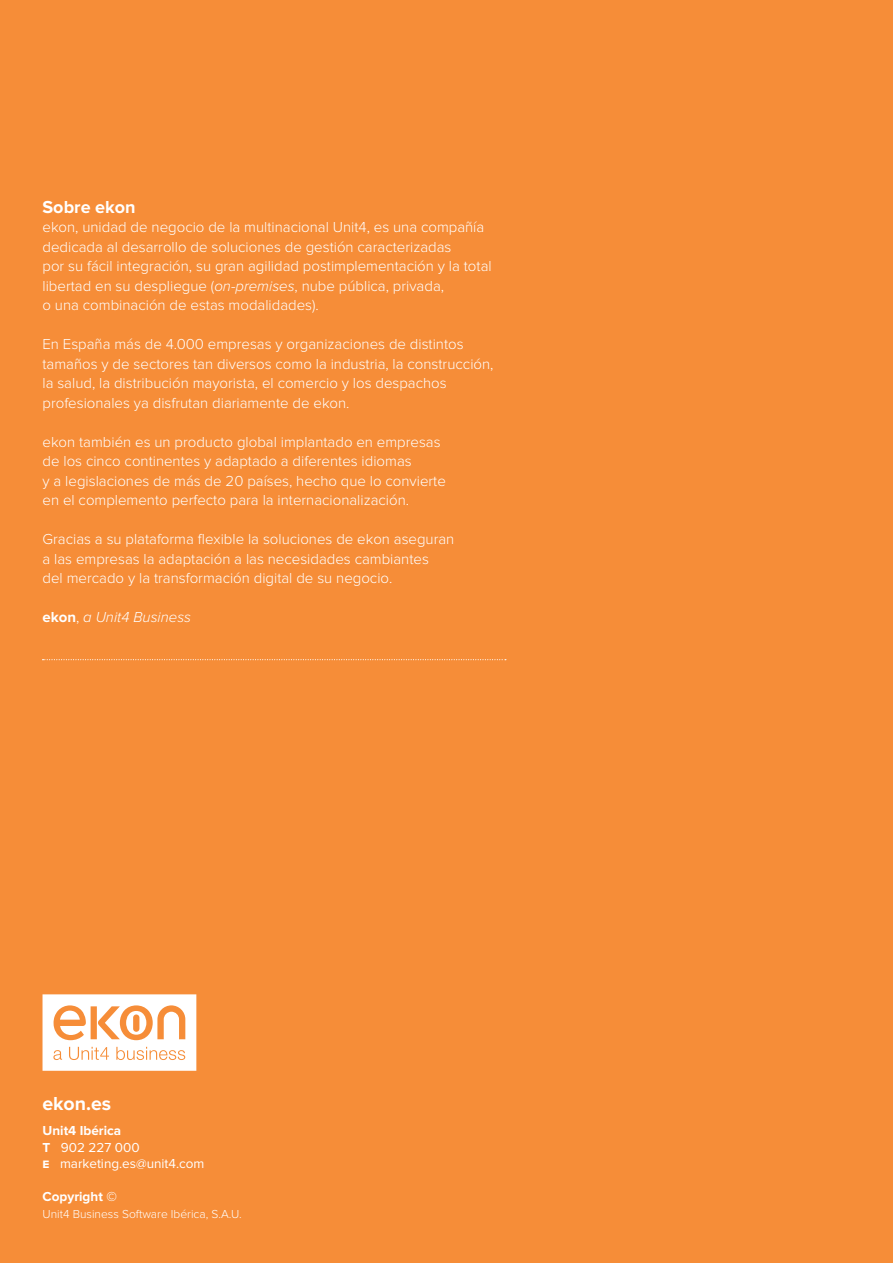
<style>
.page{position:relative;width:893px;height:1263px;background:#f68d38}
.page>*{position:absolute;margin:0;border:0;box-sizing:border-box;transform-origin:0 0}
.t1{font:700 19.5px "Proxima Nova";color:#fff}
.t2{font:700 18px "Proxima Nova";color:#fff}
.t3{font:300 15px/19.5px "Proxima Nova";color:#fff}
.t4{font:italic 300 15px "Proxima Nova";color:#fff}
.t5{font:13.5px/16.5px "Proxima Nova";color:#fff}
.t6{font:700 13.5px "Proxima Nova";color:#fff}
.t7{font:300 12px "Proxima Nova";color:#fff}
.s1{font-style:italic}
.s2{font-weight:700;font-style:normal}
.s3{font-style:normal}
.s4{font-weight:700}
</style>
<div class="page">
<svg style="left:43px;top:659px;width:463px;height:1px"></svg>
<svg style="left:43px;top:994px;width:153px;height:77px"></svg>
<p class="t2" style="left:43px;top:199px;width:95px">Sobre ekon</p>
<p class="t3" style="left:43px;top:218px;width:451px">ekon, unidad de negocio de la multinacional Unit4, es una compañía dedicada al desarrollo de soluciones de gestión caracterizadas<br>por su fácil integración, su gran agilidad postimplementación y la total libertad en su despliegue (<span class="s1">on-premises</span>, nube pública, privada,<br>o una combinación de estas modalidades).</p>
<p class="t3" style="left:43px;top:335px;width:452px">En España más de 4.000 empresas y organizaciones de distintos tamaños y de sectores tan diversos como la industria, la construcción, la salud, la distribución mayorista, el comercio y los despachos profesionales ya disfrutan diariamente de ekon.</p>
<p class="t3" style="left:43px;top:433px;width:405px">ekon también es un producto global implantado en empresas de los cinco continentes y adaptado a diferentes idiomas<br>y a legislaciones de más de 20 países, hecho que lo convierte en el complemento perfecto para la internacionalización.</p>
<p class="t3" style="left:43px;top:530px;width:413px">Gracias a su plataforma flexible la soluciones de ekon aseguran a las empresas la adaptación a las necesidades cambiantes<br>del mercado y la transformación digital de su negocio.</p>
<p class="t4" style="left:43px;top:610px;width:150px"><span class="s2">ekon</span><span class="s3">,</span> a Unit4 Business</p>
<h1 class="t1" style="left:43px;top:1094px;width:70px">ekon.es</h1>
<p class="t5" style="left:43px;top:1123px;width:163px"><span class="s4">Unit4 Ibérica<br>T</span> 902 227 000<br><span class="s4">e</span> marketing.es@unit4.com</p>
<p class="t6" style="left:43px;top:1191px;width:76px">Copyright ©</p>
<p class="t7" style="left:43px;top:1208px;width:201px">Unit4 Business Software Ibérica, S.A.U.</p>
</div>
